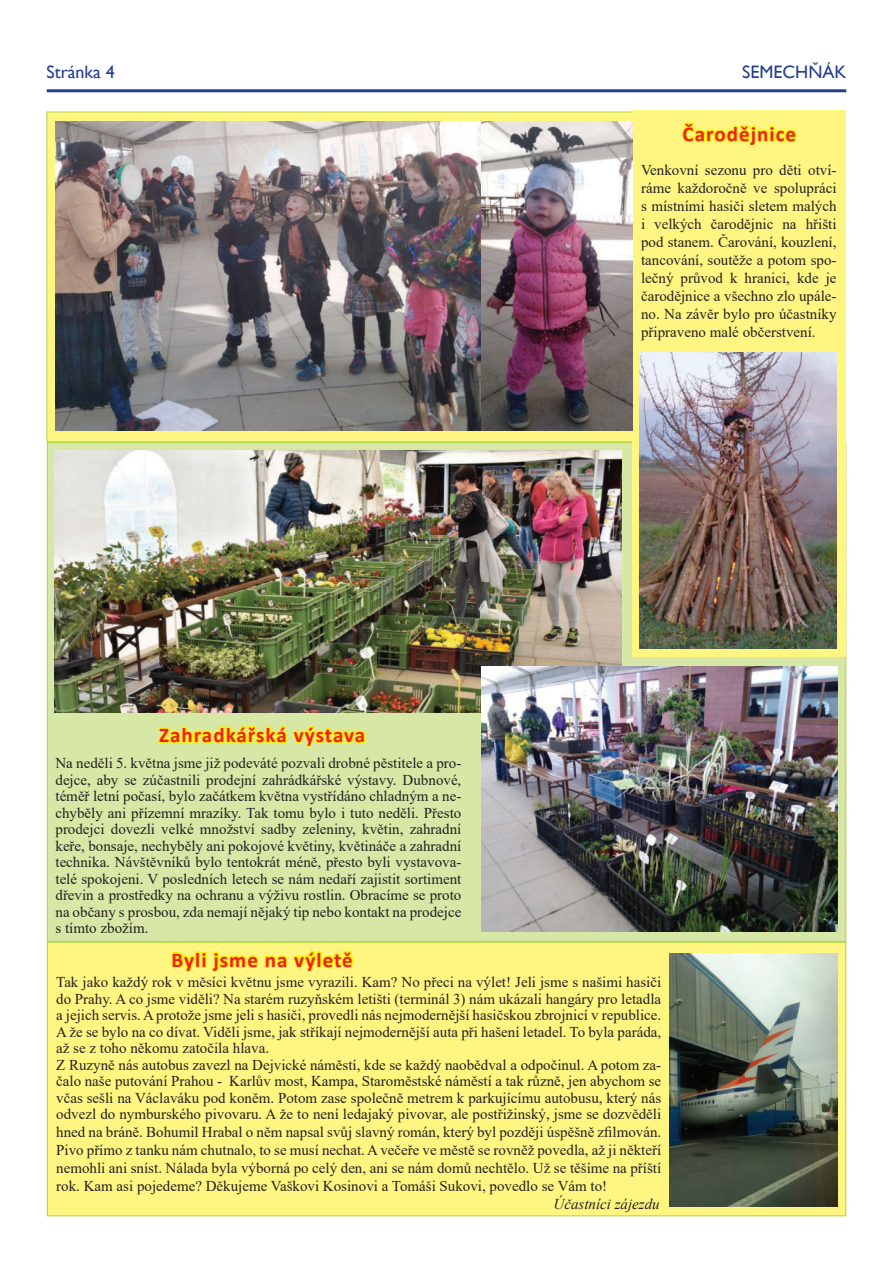
<style>
.page{position:relative;width:893px;height:1263px;background:#fff}
.page>*{position:absolute;margin:0;border:0;box-sizing:border-box;transform-origin:0 0}
.t1{font:700 21px "Calibri";letter-spacing:.05em;color:#ee1e23}
.t2{font:18px "Gill Sans";color:#253f8e}
.t3{font:15px/16.5px "Times New Roman";color:#231f20;text-align:justify}
.t4{font:italic 15px "Times New Roman";color:#231f20}
</style>
<div class="page">
<hr style="left:47px;top:89px;width:799px;height:3px;background:#253f8e">
<div style="left:47px;top:443px;width:799px;height:498px;background:#d7e7a6"></div>
<div style="left:47px;top:112px;width:592px;height:330px;background:#fff681"></div>
<div style="left:632px;top:111px;width:214px;height:546px;background:#fff681"></div>
<svg style="left:682px;top:122px;width:115px;height:24px"></svg>
<img style="left:55px;top:121px;width:426px;height:309px">
<img style="left:481px;top:121px;width:151px;height:309px">
<img style="left:640px;top:352px;width:196px;height:296px">
<img style="left:54px;top:451px;width:568px;height:262px">
<img style="left:481px;top:666px;width:357px;height:266px">
<svg style="left:158px;top:726px;width:208px;height:21px"></svg>
<div style="left:47px;top:942px;width:799px;height:274px;background:#fff681"></div>
<svg style="left:171px;top:950px;width:183px;height:22px"></svg>
<img style="left:669px;top:953px;width:169px;height:253px">
<p class="t2" style="left:47px;top:61px;width:70px">STRÁNKA 4</p>
<p class="t2" style="left:742px;top:62px;width:106px">SEMECHŇÁK</p>
<h1 class="t1" style="left:683px;top:119px;width:115px">Čarodějnice</h1>
<h1 class="t1" style="left:159px;top:720px;width:208px">Zahradkářská výstava</h1>
<p class="t3" style="left:55px;top:754px;width:407px">Na neděli 5. května jsme již podeváté pozvali drobné pěstitele a pro&shy;dejce, aby se zúčastnili prodejní zahrádkářské výstavy. Dubnové, téměř letní počasí, bylo začátkem května vystřídáno chladným a ne&shy;chyběly ani přízemní mrazíky. Tak tomu bylo i tuto neděli. Přesto prodejci dovezli velké množství sadby zeleniny, květin, zahradní keře, bonsaje, nechyběly ani pokojové květiny, květináče a zahradní technika. Návštěvníků bylo tentokrát méně, přesto byli vystavova&shy;telé spokojeni. V posledních letech se nám nedaří zajistit sortiment dřevin a prostředky na ochranu a výživu rostlin. Obracíme se proto na občany s prosbou, zda nemají nějaký tip nebo kontakt na prodejce s tímto zbožím.</p>
<h1 class="t1" style="left:172px;top:945px;width:183px">Byli jsme na výletě</h1>
<p class="t3" style="left:641px;top:161px;width:197px;line-height:18px">Venkovní sezonu pro děti otví&shy;ráme každoročně ve spolupráci s místními hasiči sletem malých i velkých čarodějnic na hřišti pod stanem. Čarování, kouzlení, tancování, soutěže a potom spo&shy;lečný průvod k hranici, kde je čarodějnice a všechno zlo upále&shy;no. Na závěr bylo pro účastníky připraveno malé občerstvení.</p>
<p class="t3" style="left:56px;top:974px;width:607px;text-align:left">Tak jako každý rok v měsíci květnu jsme vyrazili. Kam? No přeci na výlet! Jeli jsme s našimi hasiči do Prahy. A co jsme viděli? Na starém ruzyňském letišti (terminál 3) nám ukázali hangáry pro letadla a jejich servis. A protože jsme jeli s hasiči, provedli nás nejmodernější hasičskou zbrojnicí v republice.<br>A že se bylo na co dívat. Viděli jsme, jak stříkají nejmodernější auta při hašení letadel. To byla paráda, až se z toho někomu zatočila hlava.<br>Z Ruzyně nás autobus zavezl na Dejvické náměstí, kde se každý naobědval a odpočinul. A potom za&shy;čalo naše putování Prahou - Karlův most, Kampa, Staroměstské náměstí a tak různě, jen abychom se včas sešli na Václaváku pod koněm. Potom zase společně metrem k parkujícímu autobusu, který nás odvezl do nymburského pivovaru. A že to není ledajaký pivovar, ale postřižinský, jsme se dozvěděli</p>
<p class="t3" style="left:56px;top:1123px;width:607px;line-height:18px">hned na bráně. Bohumil Hrabal o něm napsal svůj slavný román, který byl později úspěšně zfilmován.<br>Pivo přímo z tanku nám chutnalo, to se musí nechat. A večeře ve městě se rovněž povedla, až ji někteří nemohli ani sníst. Nálada byla výborná po celý den, ani se nám domů nechtělo. Už se těšíme na příští rok. Kam asi pojedeme? Děkujeme Vaškovi Kosinovi a Tomáši Sukovi, povedlo se Vám to!</p>
<p class="t4" style="left:553px;top:1194px;width:108px">Účastníci zájezdu</p>
</div>
